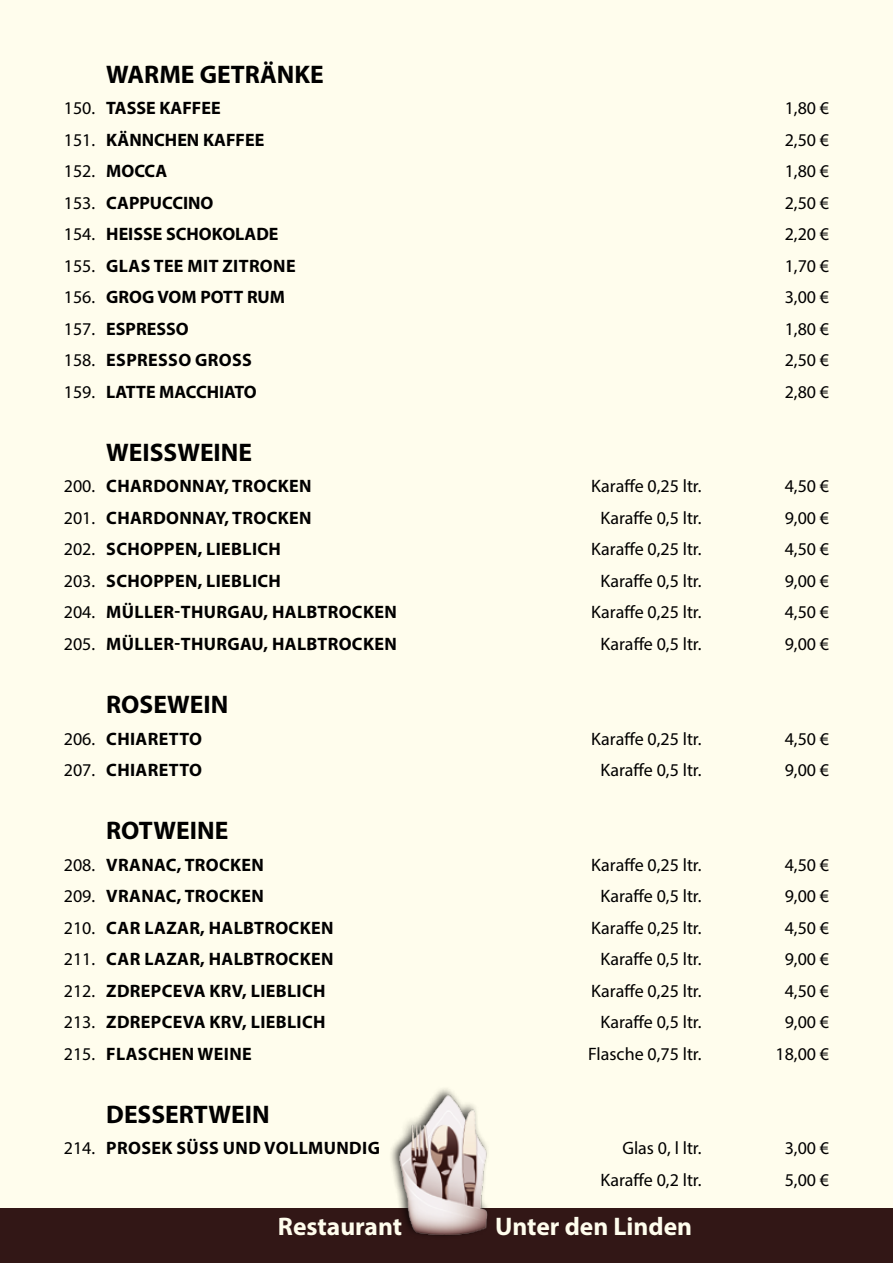
<style>
.page{position:relative;width:893px;height:1263px;background:#fffded}
.page>*{position:absolute;margin:0;border:0;box-sizing:border-box;transform-origin:0 0}
.t1{font:700 25.5px "Myriad Pro";color:#000}
.t2{font:700 25.5px "Myriad Pro";color:#fffded}
.t3{font:700 18px "Myriad Pro";color:#000}
.t4{font:18px "Myriad Pro";color:#000}
.t5{font:700 18px "Myriad Pro";letter-spacing:.02em;color:#000}
.s1{font-weight:400}
</style>
<div class="page">
<div style="left:0;top:1209px;width:893px;height:54px;background:#321716"></div>
<div style="left:389px;top:1085px;width:102px;height:155px;background:#000;opacity:.75"></div>
<img style="left:394px;top:1090px;width:105px;height:150px">
<h1 class="t1" style="left:106px;top:58px;width:219px">WARME GETRÄNKE</h1>
<p class="t3" style="left:64px;top:97px;width:158px"><span class="s1">150.</span> TASSE KAFFEE</p>
<p class="t4" style="left:785px;top:97px;width:46px">1,80 €</p>
<p class="t3" style="left:64px;top:128px;width:202px"><span class="s1">151.</span> KÄNNCHEN KAFFEE</p>
<p class="t4" style="left:785px;top:129px;width:46px">2,50 €</p>
<p class="t3" style="left:64px;top:160px;width:105px"><span class="s1">152.</span> MOCCA</p>
<p class="t4" style="left:785px;top:160px;width:46px">1,80 €</p>
<p class="t3" style="left:64px;top:191px;width:151px"><span class="s1">153.</span> CAPPUCCINO</p>
<p class="t4" style="left:785px;top:192px;width:46px">2,50 €</p>
<p class="t3" style="left:64px;top:223px;width:216px"><span class="s1">154.</span> HEISSE SCHOKOLADE</p>
<p class="t4" style="left:785px;top:223px;width:46px">2,20 €</p>
<p class="t3" style="left:64px;top:254px;width:135px"><span class="s1">155.</span> GLAS TEE MIT</p>
<p class="t3" style="left:223px;top:254px;width:22px">ZITRONE</p>
<p class="t4" style="left:785px;top:255px;width:46px">1,70 €</p>
<p class="t3" style="left:64px;top:286px;width:223px"><span class="s1">156.</span> GROG VOM POTT RUM</p>
<p class="t4" style="left:785px;top:286px;width:46px">3,00 €</p>
<p class="t3" style="left:64px;top:317px;width:126px"><span class="s1">157.</span> ESPRESSO</p>
<p class="t4" style="left:785px;top:318px;width:46px">1,80 €</p>
<p class="t5" style="left:64px;top:349px;width:144px"><span class="s1">158.</span> ESPRESSO GROSS</p>
<p class="t4" style="left:785px;top:349px;width:46px">2,50 €</p>
<p class="t3" style="left:64px;top:380px;width:195px"><span class="s1">159.</span> LATTE MACCHIATO</p>
<p class="t4" style="left:785px;top:381px;width:46px">2,80 €</p>
<h1 class="t1" style="left:106px;top:436px;width:147px">WEISSWEINE</h1>
<p class="t3" style="left:64px;top:475px;width:67px"><span class="s1">200.</span> CHARDONNAY</p>
<p class="t3" style="left:224px;top:475px;width:20px">, TROCKEN</p>
<p class="t4" style="left:591px;top:475px;width:112px">Karaffe 0,25 ltr.</p>
<p class="t4" style="left:785px;top:475px;width:46px">4,50 €</p>
<p class="t3" style="left:64px;top:506px;width:67px"><span class="s1">201.</span> CHARDONNAY</p>
<p class="t3" style="left:224px;top:506px;width:20px">, TROCKEN</p>
<p class="t4" style="left:600px;top:507px;width:103px">Karaffe 0,5 ltr.</p>
<p class="t4" style="left:785px;top:507px;width:46px">9,00 €</p>
<p class="t3" style="left:64px;top:538px;width:65px"><span class="s1">202.</span> SCHOPPEN</p>
<p class="t3" style="left:198px;top:538px;width:19px">, LIEBLICH</p>
<p class="t4" style="left:591px;top:538px;width:112px">Karaffe 0,25 ltr.</p>
<p class="t4" style="left:785px;top:538px;width:46px">4,50 €</p>
<p class="t3" style="left:64px;top:569px;width:65px"><span class="s1">203.</span> SCHOPPEN</p>
<p class="t3" style="left:198px;top:569px;width:19px">, LIEBLICH</p>
<p class="t4" style="left:600px;top:570px;width:103px">Karaffe 0,5 ltr.</p>
<p class="t4" style="left:785px;top:570px;width:46px">9,00 €</p>
<p class="t3" style="left:64px;top:601px;width:70px"><span class="s1">204.</span> MÜLLER</p>
<p class="t3" style="left:175px;top:601px;width:19px">-THURGAU</p>
<p class="t3" style="left:264px;top:601px;width:21px">, HALBTROCKEN</p>
<p class="t4" style="left:591px;top:601px;width:112px">Karaffe 0,25 ltr.</p>
<p class="t4" style="left:785px;top:601px;width:46px">4,50 €</p>
<p class="t3" style="left:64px;top:632px;width:70px"><span class="s1">205.</span> MÜLLER</p>
<p class="t3" style="left:175px;top:632px;width:19px">-THURGAU</p>
<p class="t3" style="left:264px;top:632px;width:21px">, HALBTROCKEN</p>
<p class="t4" style="left:600px;top:633px;width:103px">Karaffe 0,5 ltr.</p>
<p class="t4" style="left:785px;top:633px;width:46px">9,00 €</p>
<h1 class="t1" style="left:106px;top:688px;width:123px">ROSEWEIN</h1>
<p class="t3" style="left:64px;top:727px;width:55px"><span class="s1">206.</span> CHIARETTO</p>
<p class="t4" style="left:591px;top:727px;width:112px">Karaffe 0,25 ltr.</p>
<p class="t4" style="left:785px;top:727px;width:46px">4,50 €</p>
<p class="t3" style="left:64px;top:758px;width:55px"><span class="s1">207.</span> CHIARETTO</p>
<p class="t4" style="left:600px;top:759px;width:103px">Karaffe 0,5 ltr.</p>
<p class="t4" style="left:785px;top:759px;width:46px">9,00 €</p>
<h1 class="t1" style="left:106px;top:814px;width:124px">ROTWEINE</h1>
<p class="t3" style="left:64px;top:853px;width:67px"><span class="s1">208.</span> VRANAC</p>
<p class="t3" style="left:177px;top:853px;width:20px">, TROCKEN</p>
<p class="t4" style="left:591px;top:853px;width:112px">Karaffe 0,25 ltr.</p>
<p class="t4" style="left:785px;top:853px;width:46px">4,50 €</p>
<p class="t3" style="left:64px;top:884px;width:67px"><span class="s1">209.</span> VRANAC</p>
<p class="t3" style="left:177px;top:884px;width:20px">, TROCKEN</p>
<p class="t4" style="left:600px;top:885px;width:103px">Karaffe 0,5 ltr.</p>
<p class="t4" style="left:785px;top:885px;width:46px">9,00 €</p>
<p class="t3" style="left:64px;top:916px;width:103px"><span class="s1">210.</span> CAR LAZAR</p>
<p class="t3" style="left:200px;top:916px;width:21px">, HALBTROCKEN</p>
<p class="t4" style="left:591px;top:916px;width:112px">Karaffe 0,25 ltr.</p>
<p class="t4" style="left:785px;top:916px;width:46px">4,50 €</p>
<p class="t3" style="left:64px;top:947px;width:103px"><span class="s1">211.</span> CAR LAZAR</p>
<p class="t3" style="left:200px;top:947px;width:21px">, HALBTROCKEN</p>
<p class="t4" style="left:600px;top:948px;width:103px">Karaffe 0,5 ltr.</p>
<p class="t4" style="left:785px;top:948px;width:46px">9,00 €</p>
<p class="t3" style="left:64px;top:979px;width:66px"><span class="s1">212.</span> ZDREPCEVA</p>
<p class="t3" style="left:210px;top:979px;width:52px">KRV, LIEBLICH</p>
<p class="t4" style="left:591px;top:979px;width:112px">Karaffe 0,25 ltr.</p>
<p class="t4" style="left:785px;top:979px;width:46px">4,50 €</p>
<p class="t3" style="left:64px;top:1010px;width:66px"><span class="s1">213.</span> ZDREPCEVA</p>
<p class="t3" style="left:210px;top:1010px;width:52px">KRV, LIEBLICH</p>
<p class="t4" style="left:600px;top:1011px;width:103px">Karaffe 0,5 ltr.</p>
<p class="t4" style="left:785px;top:1011px;width:46px">9,00 €</p>
<p class="t3" style="left:64px;top:1042px;width:65px"><span class="s1">215.</span> FLASCHEN</p>
<p class="t3" style="left:198px;top:1042px;width:27px">WEINE</p>
<p class="t4" style="left:588px;top:1042px;width:115px">Flasche 0,75 ltr.</p>
<p class="t4" style="left:775px;top:1042px;width:55px">18,00 €</p>
<h1 class="t1" style="left:106px;top:1097px;width:165px">DESSERTWEIN</h1>
<p class="t3" style="left:64px;top:1136px;width:66px"><span class="s1">214.</span> PROSEK</p>
<p class="t3" style="left:176px;top:1136px;width:12px">SÜSS</p>
<p class="t3" style="left:223px;top:1136px;width:14px">UND</p>
<p class="t3" style="left:264px;top:1136px;width:13px">VOLLMUNDIG</p>
<p class="t4" style="left:622px;top:1137px;width:81px">Glas 0, l ltr.</p>
<p class="t4" style="left:785px;top:1137px;width:46px">3,00 €</p>
<p class="t4" style="left:600px;top:1168px;width:103px">Karaffe 0,2 ltr.</p>
<p class="t4" style="left:785px;top:1168px;width:46px">5,00 €</p>
<h1 class="t2" style="left:278px;top:1210px;width:126px">RESTAURANT</h1>
<h1 class="t2" style="left:495px;top:1210px;width:199px">UNTER DEN LINDEN</h1>
</div>
